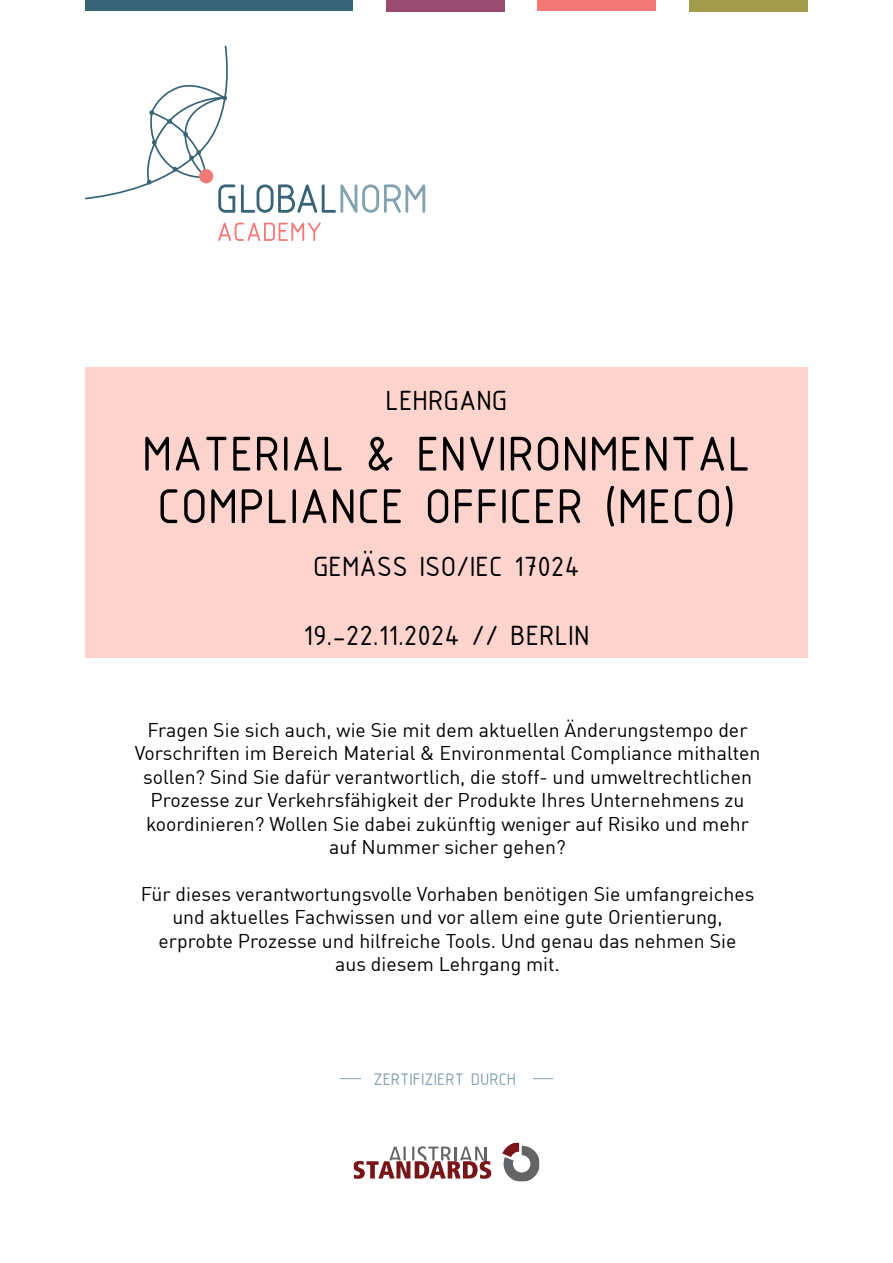
<style>
.page{position:relative;width:893px;height:1263px;background:#fff}
.page>*{position:absolute;margin:0;border:0;box-sizing:border-box;transform-origin:0 0}
.t1{font:52.5px/52.5px "ISOCPEUR";color:#000;text-align:right}
.t2{font:30px "ISOCPEUR";color:#000}
.t3{font:19.5px/23.4px "DIN Offc";color:#000;text-align:center}
.t4{font:18px "ISOCPEUR";color:#82a1b1}
</style>
<div class="page">
<div style="left:538px;top:0;width:118px;height:11px;background:#f37977"></div>
<div style="left:85px;top:0;width:268px;height:11px;background:#386477"></div>
<div style="left:689px;top:0;width:119px;height:11px;background:#a29b4c"></div>
<div style="left:386px;top:0;width:118px;height:11px;background:#9a4b71"></div>
<svg style="left:218px;top:223px;width:103px;height:18px"></svg>
<svg style="left:85px;top:46px;width:340px;height:167px"></svg>
<div style="left:85px;top:368px;width:723px;height:290px;background:#fcd4cd"></div>
<svg style="left:355px;top:1146px;width:136px;height:33px"></svg>
<svg style="left:502px;top:1144px;width:36px;height:36px"></svg>
<hr style="left:340px;top:1078px;width:213px;height:1px;background:#82a1b1">
<div style="left:361px;top:1060px;width:171px;height:37px;background:#fff"></div>
<h2 class="t2" style="left:386px;top:381px;width:123px">LEHRGANG</h2>
<h1 class="t1" style="left:142px;top:426px;width:447px">MATERIAL &amp; ENVIRONMEN</h1>
<h1 class="t1" style="left:157px;top:426px;width:580px">TAL<br>COMPLIANCE OFFICER (MECO)</h1>
<h2 class="t2" style="left:313px;top:547px;width:268px">GEMÄSS ISO/IEC 17024</h2>
<h2 class="t2" style="left:303px;top:616px;width:284px">19.-22.11.2024 // BERLIN</h2>
<p class="t3" style="left:135px;top:718px;width:627px">Fragen Sie sich auch, wie Sie mit dem aktuellen Änderungstempo der Vorschriften im Bereich Material &amp; Environmental Compliance mithalten sollen? Sind Sie dafür verantwortlich, die stoff- und umweltrechtlichen Prozesse zur Verkehrsfähigkeit der Produkte Ihres Unternehmens zu koordinieren? Wollen Sie dabei zukünftig weniger auf Risiko und mehr auf Nummer sicher gehen?</p>
<p class="t3" style="left:141px;top:881px;width:615px">Für dieses verantwortungsvolle Vorhaben benötigen Sie umfangreiches und aktuelles Fachwissen und vor allem eine gute Orientierung, erprobte Prozesse und hilfreiche Tools. Und genau das nehmen Sie<br>aus diesem Lehrgang mit.</p>
<p class="t4" style="left:373px;top:1067px;width:126px">ZERTIFIZIERT DURCH</p>
</div>
